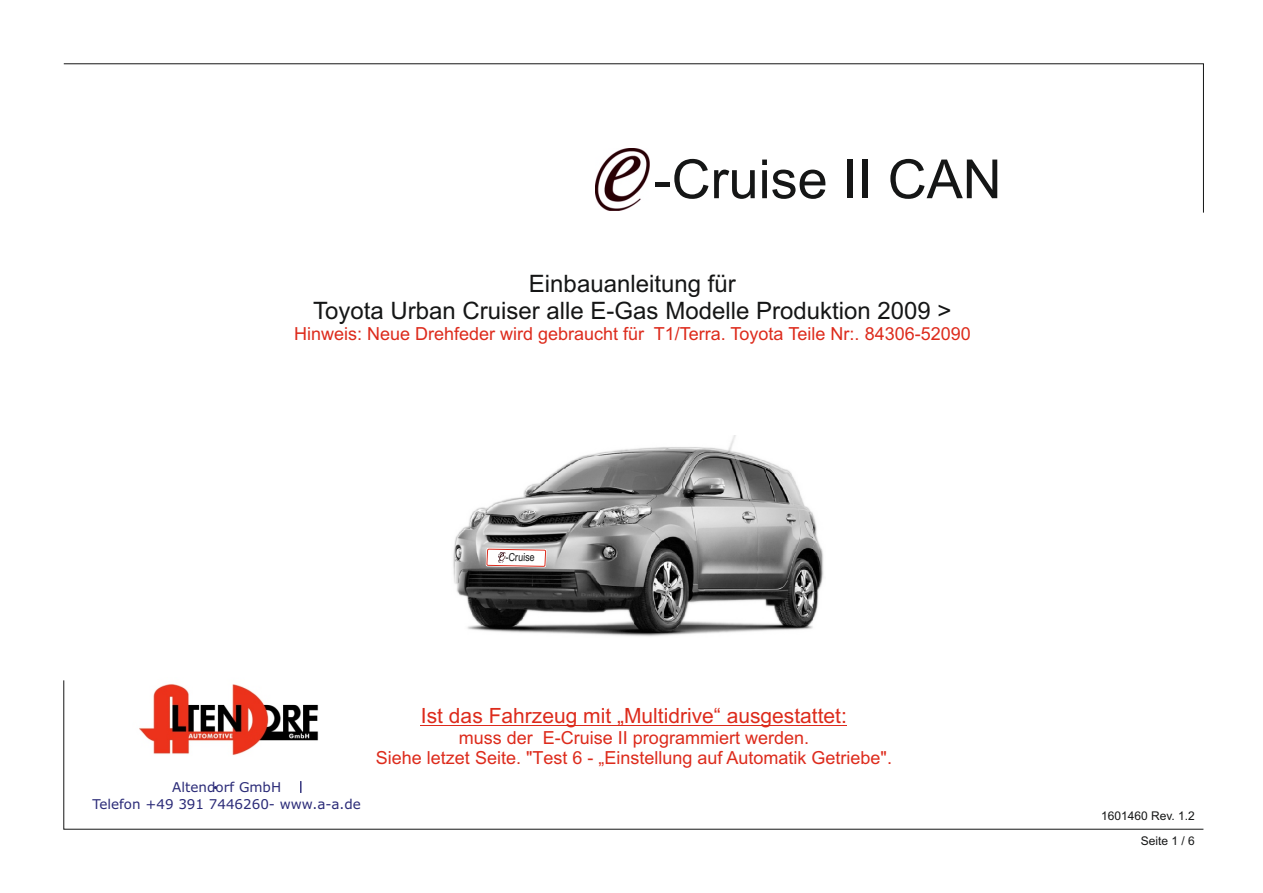
<style>
.page{position:relative;width:1263px;height:893px;background:#fff}
.page>*{position:absolute;margin:0;border:0;box-sizing:border-box;transform-origin:0 0}
.t1{font:54px "Arial";color:#151616}
.t2{font:24px/26.8px "Arial";color:#151616;text-align:center}
.t3{font:21px "Arial";color:#dd2b1c}
.t4{font:18px/20.1px "Arial";color:#dd2b1c;text-align:center}
.t5{font:13.5px/16.4px "Verdana";color:#2b2b78;text-align:center}
.t6{font:12px "Arial";color:#151616}
.t7{font:11.25px "Arial";color:#151616;scale:.81 1}
</style>
<div class="page">
<svg style="left:63px;top:63px;width:1141px;height:150px"></svg>
<svg style="left:63px;top:680px;width:1141px;height:149px"></svg>
<img style="left:595px;top:148px;width:54px;height:63px">
<hr style="left:421px;top:725px;width:426px;height:1px;background:#dd2b1c">
<img style="left:453px;top:435px;width:371px;height:202px">
<svg style="left:486px;top:519px;width:61px;height:77px"></svg>
<img style="left:132px;top:680px;width:197px;height:80px">
<svg style="left:300px;top:781px;width:1px;height:12px"></svg>
<h1 class="t1" style="left:654px;top:159px;width:350px">-Cruise II CAN</h1>
<h2 class="t2" style="left:313px;top:272px;width:640px">Einbauanleitung für<br>Toyota Urban Cruiser alle E-Gas Modelle Produktion 2009 &gt;</h2>
<p class="t4" style="left:294px;top:325px;width:678px">Hinweis: Neue Drehfeder wird gebraucht für T1/Terra. Toyota Teile Nr:. 84306-52090</p>
<p class="t7" style="left:505px;top:553px;width:38px;rotate:1deg">-Cruise</p>
<p class="t5" style="left:92px;top:780px;width:270px">Altendorf GmbH<br>Telefon +49 391 7446260- www.a-a.de</p>
<p class="t3" style="left:421px;top:708px;width:427px">Ist das Fahrzeug mit „Multidrive“ ausgestattet:</p>
<p class="t4" style="left:376px;top:729px;width:518px">muss der E-Cruise II programmiert werden.<br>Siehe letzet Seite. "Test 6 - „Einstellung auf Automatik Getriebe".</p>
<p class="t6" style="left:1101px;top:811px;width:95px">1601460 Rev. 1.2</p>
<p class="t6" style="left:1141px;top:837px;width:56px">Seite 1 / 6</p>
</div>
